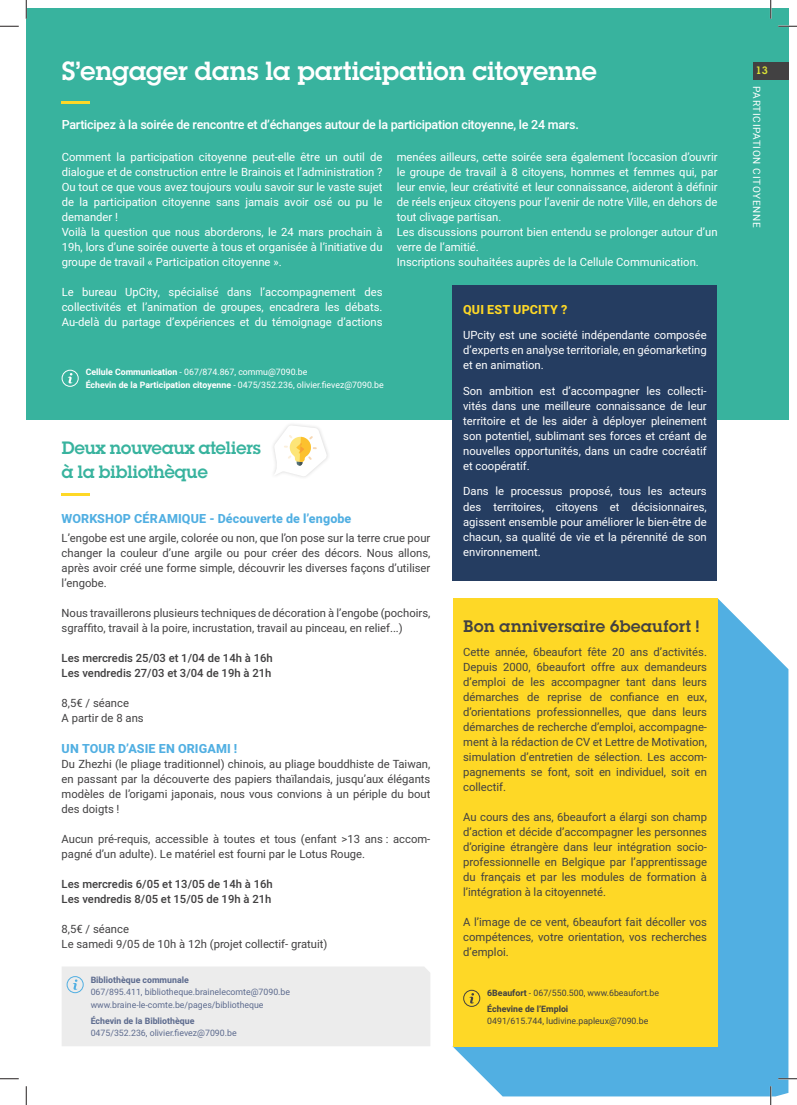
<style>
.page{position:relative;width:797px;height:1105px;background:#fff}
.page>*{position:absolute;margin:0;border:0;box-sizing:border-box;transform-origin:0 0}
.t1{font:27.5px "squareserifbold";letter-spacing:-.025em;color:#fff}
.t2{font:18.75px/23.8px "squareserifbold";letter-spacing:-.03em;color:#38b39e}
.t3{font:17.5px "squareserifbold";color:#424142}
.t4{font:500 12.5px "Heebo";letter-spacing:-.02em;color:#fff}
.t5{font:800 12.5px "Heebo";letter-spacing:.01em;color:#51afe2}
.t6{font:800 12.5px "Heebo";letter-spacing:.015em;color:#fed826}
.t7{font:11.25px/15px "Heebo";color:#424142;text-align:justify}
.t8{font:11.25px/15px "Heebo";color:#fff;text-align:justify}
.t9{font:500 11.25px/15px "Heebo";color:#424142}
.t10{font:11.25px "squareserifbold";color:#d9e136}
.t11{font:10px "Heebo";letter-spacing:.07em;color:#fff}
.t12{font:8.75px/12.5px "Heebo";color:#5e6c8f}
.t13{font:8.75px/12.5px "Heebo";color:#fff}
.t14{font:8.75px/16px "Heebo";color:#424142}
.t15{font:700 8.75px "Heebo";color:#5e6c8f}
.s1{font-weight:700}
</style>
<div class="page">
<svg style="left:452px;top:598px;width:336px;height:498px;background:#60b5e1"></svg>
<div style="left:26px;top:9px;width:762px;height:411px;background:#38b39e"></div>
<div style="left:452px;top:598px;width:265px;height:448px;background:#fed826"></div>
<div style="left:463px;top:990px;width:17px;height:17px;border:1px solid #424142;border-radius:50%"></div>
<svg style="left:469px;top:993px;width:5px;height:10px"></svg>
<hr style="left:62px;top:101px;width:28px;height:3px;background:#fed826">
<hr style="left:62px;top:493px;width:28px;height:3px;background:#fed826">
<div style="left:62px;top:967px;width:368px;height:79px;background:#ececec"></div>
<div style="left:452px;top:285px;width:265px;height:295px;background:#253d61"></div>
<div style="left:62px;top:370px;width:17px;height:17px;border:1px solid #fff;border-radius:50%"></div>
<svg style="left:68px;top:373px;width:4px;height:10px"></svg>
<svg style="left:273px;top:425px;width:54px;height:51px"></svg>
<div style="left:753px;top:62px;width:35px;height:18px;background:#424142"></div>
<svg style="left:0;top:25px;width:19px;height:2px"></svg>
<svg style="left:778px;top:25px;width:19px;height:2px"></svg>
<svg style="left:0;top:1078px;width:19px;height:1px"></svg>
<svg style="left:778px;top:1078px;width:19px;height:1px"></svg>
<svg style="left:25px;top:0;width:2px;height:19px"></svg>
<svg style="left:25px;top:1086px;width:2px;height:19px"></svg>
<svg style="left:770px;top:0;width:1px;height:19px"></svg>
<svg style="left:770px;top:1086px;width:1px;height:19px"></svg>
<h1 class="t1" style="left:62px;top:55px;width:537px">S’engager dans la participation citoyenne</h1>
<p class="t4" style="left:62px;top:116px;width:518px">Participez à la soirée de rencontre et d’échanges autour de la participation citoyenne, le 24 mars.</p>
<p class="t8" style="left:62px;top:150px;width:322px;text-align:left">Comment la participation citoyenne peut-elle être un outil de dialogue et de construction entre le Brainois et l’administration ?<br>Ou tout ce que vous avez toujours voulu savoir sur le vaste sujet de la participation citoyenne sans jamais avoir osé ou pu le demander !<br>Voilà la question que nous aborderons, le 24 mars prochain à 19h, lors d’une soirée ouverte à tous et organisée à l’initiative du groupe de travail « Participation citoyenne ».</p>
<p class="t8" style="left:62px;top:285px;width:322px">Le bureau UpCity, spécialisé dans l’accompagnement des collectivités et l’animation de groupes, encadrera les débats.<br>Au-delà du partage d’expériences et du témoignage d’actions</p>
<p class="t8" style="left:397px;top:150px;width:322px;text-align:left">menées ailleurs, cette soirée sera également l’occasion d’ouvrir le groupe de travail à 8 citoyens, hommes et femmes qui, par leur envie, leur créativité et leur connaissance, aideront à définir de réels enjeux citoyens pour l’avenir de notre Ville, en dehors de tout clivage partisan.<br>Les discussions pourront bien entendu se prolonger autour d’un verre de l’amitié.<br>Inscriptions souhaitées auprès de la Cellule Communication.</p>
<p class="t6" style="left:463px;top:300px;width:106px">QUI EST UPCITY ?</p>
<p class="t8" style="left:463px;top:328px;width:245px">UPcity est une société indépendante composée d’experts en analyse territoriale, en géomarketing et en animation.</p>
<p class="t8" style="left:463px;top:383px;width:245px">Son ambition est d’accompagner les collecti&shy;vités dans une meilleure connaissance de leur territoire et de les aider à déployer pleinement son potentiel, sublimant ses forces et créant de nouvelles opportunités, dans un cadre cocréatif et coopératif.</p>
<p class="t8" style="left:463px;top:484px;width:245px">Dans le processus proposé, tous les acteurs des territoires, citoyens et décisionnaires, agissent ensemble pour améliorer le bien-être de chacun, sa qualité de vie et la pérennité de son environnement.</p>
<p class="t13" style="left:86px;top:366px;width:300px"><span class="s1">Cellule Communication</span> - 067/874.867, commu@7090.be<br><span class="s1">Échevin de la Participation citoyenne</span> - 0475/352.236, olivier.fievez@7090.be</p>
<h2 class="t2" style="left:62px;top:436px;width:201px">Deux nouveaux ateliers à la bibliothèque</h2>
<p class="t5" style="left:62px;top:510px;width:291px">WORKSHOP CÉRAMIQUE - Découverte de l’engobe</p>
<p class="t7" style="left:62px;top:530px;width:370px">L’engobe est une argile, colorée ou non, que l’on pose sur la terre crue pour changer la couleur d’une argile ou pour créer des décors. Nous allons, après avoir créé une forme simple, découvrir les diverses façons d’utiliser l’engobe.</p>
<p class="t7" style="left:62px;top:605px;width:370px">Nous travaillerons plusieurs techniques de décoration à l’engobe (pochoirs, sgraffito, travail à la poire, incrustation, travail au pinceau, en relief...)</p>
<p class="t9" style="left:62px;top:650px;width:213px">Les mercredis 25/03 et 1/04 de 14h à 16h<br>Les vendredis 27/03 et 3/04 de 19h à 21h</p>
<p class="t7" style="left:62px;top:695px;width:84px">8,5€ / séance<br>A partir de 8 ans</p>
<p class="t5" style="left:62px;top:740px;width:177px">UN TOUR D’ASIE EN ORIGAMI !</p>
<p class="t7" style="left:62px;top:756px;width:370px">Du Zhezhi (le pliage traditionnel) chinois, au pliage bouddhiste de Taiwan, en passant par la découverte des papiers thaïlandais, jusqu’aux élégants modèles de l’origami japonais, nous vous convions à un périple du bout des doigts !</p>
<p class="t7" style="left:62px;top:831px;width:370px">Aucun pré-requis, accessible à toutes et tous (enfant &gt;13 ans : accom&shy;pagné d’un adulte). Le matériel est fourni par le Lotus Rouge.</p>
<p class="t9" style="left:62px;top:876px;width:213px">Les mercredis 6/05 et 13/05 de 14h à 16h<br>Les vendredis 8/05 et 15/05 de 19h à 21h</p>
<p class="t7" style="left:62px;top:921px;width:267px">8,5€ / séance<br>Le samedi 9/05 de 10h à 12h (projet collectif- gratuit)</p>
<h3 class="t3" style="left:463px;top:616px;width:238px">Bon anniversaire 6beaufort !</h3>
<p class="t7" style="left:463px;top:645px;width:245px">Cette année, 6beaufort fête 20 ans d’activités.<br>Depuis 2000, 6beaufort offre aux demandeurs d’emploi de les accompagner tant dans leurs démarches de reprise de confiance en eux, d’orientations professionnelles, que dans leurs démarches de recherche d’emploi, accompagne&shy;ment à la rédaction de CV et Lettre de Motivation, simulation d’entretien de sélection. Les accom&shy;pagnements se font, soit en individuel, soit en collectif.</p>
<p class="t7" style="left:463px;top:810px;width:245px">Au cours des ans, 6beaufort a élargi son champ d’action et décide d’accompagner les personnes d’origine étrangère dans leur intégration socio&shy;professionnelle en Belgique par l’apprentissage du français et par les modules de formation à l’intégration à la citoyenneté.</p>
<p class="t7" style="left:463px;top:915px;width:245px">A l’image de ce vent, 6beaufort fait décoller vos compétences, votre orientation, vos recherches d’emploi.</p>
<p class="t15" style="left:91px;top:973px;width:100px">Bibliothèque communale</p>
<p class="t12" style="left:91px;top:986px;width:201px">067/895.411, bibliotheque.brainelecomte@7090.be www.braine-le-comte.be/pages/bibliotheque</p>
<p class="t15" style="left:91px;top:1014px;width:105px">Échevin de la Bibliothèque</p>
<p class="t12" style="left:91px;top:1027px;width:147px">0475/352.236, olivier.fievez@7090.be</p>
<p class="t14" style="left:487px;top:984px;width:173px"><span class="s1">6Beaufort</span> - 067/550.500, www.6beaufort.be<br><span class="s1">Échevine de l’Emploi</span></p>
<p class="t14" style="left:487px;top:1013px;width:163px">0491/615.744, ludivine.papleux@7090.be</p>
<p class="t10" style="left:755px;top:64px;width:14px">13</p>
<p class="t11" style="left:763px;top:86px;width:143px;rotate:90deg">PARTICIPATION CITOYENNE</p>
</div>
